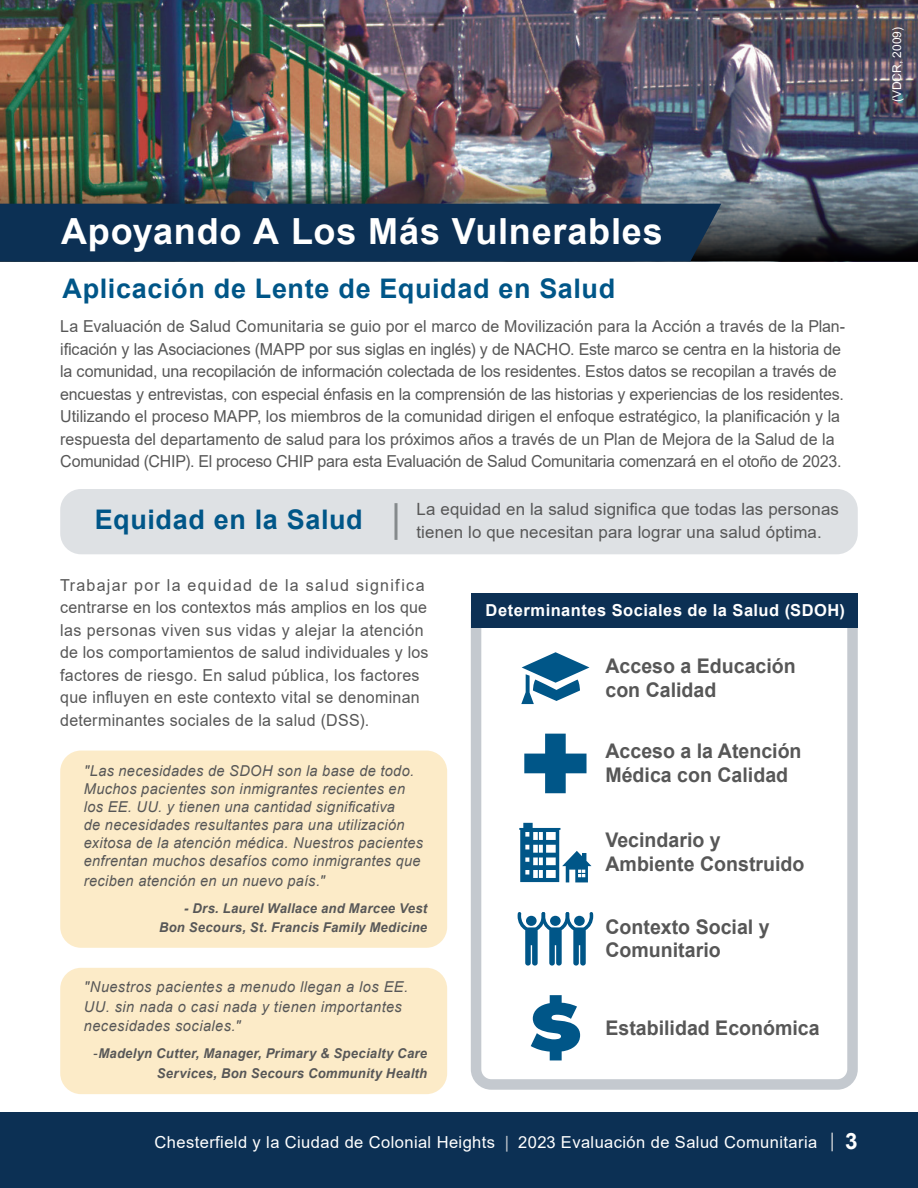
<style>
.page{position:relative;width:918px;height:1188px;background:#fff}
.page>*{position:absolute;margin:0;border:0;box-sizing:border-box;transform-origin:0 0}
.t1{font:700 36px "Arial";letter-spacing:.025em;color:#fff}
.t2{font:700 27px "Arial";letter-spacing:.025em;color:#005688}
.Introduction{font:700 20.1px/23.7px "Arial";color:#575757}
.t3{font:16.8px/22.6px "Arial";letter-spacing:.005em;color:#575757}
.Introduction-2{font:16.5px/22.5px "Arial";color:#575757}
.Introduction-3{font:16.5px/22.5px "Arial";letter-spacing:.02em;color:#575757}
.t4{font:16.5px "Arial";letter-spacing:.025em;color:#fff}
.t5{font:700 16.5px "Arial";letter-spacing:.03em;color:#fff}
.Introduction-4{font:italic 15px/18px "Arial";letter-spacing:.025em;color:#575757}
.Introduction-5{font:italic 700 13.5px/19.5px "Arial";letter-spacing:.02em;color:#575757;text-align:right}
.t6{font:12px "Arial";color:#fff}
.s1{font-weight:400}
.s2{color:#c4c9cf}
.s3{font-size:19.5px;color:#c4c9cf}
.s4{font-weight:700;font-size:22.5px}
</style>
<div class="page">
<div style="left:0;top:1112px;width:918px;height:76px;background:#0c3054"></div>
<div style="left:60px;top:751px;width:387px;height:197px;background:#fcebc8;border-radius:21px"></div>
<div style="left:60px;top:968px;width:387px;height:126px;background:#fcebc8;border-radius:21px"></div>
<div style="left:60px;top:489px;width:798px;height:65px;background:#dee1e4;border-radius:21px"></div>
<svg style="left:394px;top:503px;width:4px;height:37px"></svg>
<img style="left:0;top:0;width:918px;height:161px">
<img style="left:0;top:161px;width:918px;height:101px">
<div style="left:0;top:204px;width:721px;height:58px;background:#0c3054"></div>
<div style="left:471px;top:593px;width:387px;height:497px;border:10px solid #c4c9cf;border-radius:15px"></div>
<div style="left:471px;top:593px;width:387px;height:35px;background:#0c3054"></div>
<svg style="left:521px;top:652px;width:69px;height:52px"></svg>
<svg style="left:524px;top:734px;width:63px;height:59px"></svg>
<svg style="left:519px;top:823px;width:73px;height:59px"></svg>
<svg style="left:518px;top:912px;width:75px;height:54px"></svg>
<svg style="left:531px;top:995px;width:49px;height:65px"></svg>
<p class="t6" style="left:889px;top:102px;width:77px;rotate:-90deg">(VDCR, 2009)</p>
<p class="t1" style="left:61px;top:206px;width:603px">Apoyando A Los Más Vulnerables</p>
<p class="t2" style="left:63px;top:269px;width:554px">Aplicación de Lente de Equidad en Salud</p>
<p class="Introduction-2" style="left:60px;top:315px;width:787px">La Evaluación de Salud Comunitaria se guio por el marco de Movilización para la Acción a través de la Plan&shy;ificación y las Asociaciones (MAPP por sus siglas en inglés) y de NACHO. Este marco se centra en la historia de la comunidad, una recopilación de información colectada de los residentes. Estos datos se recopilan a través de encuestas y entrevistas, con especial énfasis en la comprensión de las historias y experiencias de los residentes.<br>Utilizando el proceso MAPP, los miembros de la comunidad dirigen el enfoque estratégico, la planificación y la respuesta del departamento de salud para los próximos años a través de un Plan de Mejora de la Salud de la Comunidad (CHIP). El proceso CHIP para esta Evaluación de Salud Comunitaria comenzará en el otoño de 2023.</p>
<p class="t2" style="left:95px;top:500px;width:269px">Equidad en la Salud</p>
<p class="t3" style="left:416px;top:498px;width:424px">La equidad en la salud significa que todas las personas tienen lo que necesitan para lograr una salud óptima.</p>
<p class="Introduction-3" style="left:60px;top:574px;width:370px">Trabajar por la equidad de la salud significa centrarse en los contextos más amplios en los que las personas viven sus vidas y alejar la atención de los comportamientos de salud individuales y los factores de riesgo. En salud pública, los factores que influyen en este contexto vital se denominan determinantes sociales de la salud (DSS).</p>
<p class="Introduction-4" style="left:84px;top:762px;width:341px">"Las necesidades de SDOH son la base de todo.<br>Muchos pacientes son inmigrantes recientes en los EE. UU. y tienen una cantidad significativa<br>de necesidades resultantes para una utilización exitosa de la atención médica. Nuestros pacientes enfrentan muchos desafíos como inmigrantes que</p>
<p class="Introduction-4" style="left:84px;top:872px;width:242px">reciben atención en un nuevo país."</p>
<p class="Introduction-5" style="left:159px;top:898px;width:270px">- Drs. Laurel Wallace and Marcee Vest<br>Bon Secours, St. Francis Family Medicine</p>
<p class="Introduction-4" style="left:84px;top:977px;width:326px;line-height:19.5px">"Nuestros pacientes a menudo llegan a los EE.<br>UU. sin nada o casi nada y tienen importantes necesidades sociales."</p>
<p class="Introduction-5" style="left:93px;top:1044px;width:336px"><span class="s1">-</span>Madelyn Cutter, Manager, Primary &amp; Specialty Care<br>Services, Bon Secours Community Health</p>
<p class="t5" style="left:486px;top:598px;width:361px">Determinantes Sociales de la Salud (SDOH)</p>
<p class="Introduction" style="left:605px;top:654px;width:192px">Acceso a Educación con Calidad</p>
<p class="Introduction" style="left:605px;top:739px;width:198px">Acceso a la Atención<br>Médica con Calidad</p>
<p class="Introduction" style="left:605px;top:829px;width:200px">Vecindario y<br>Ambiente Construido</p>
<p class="Introduction" style="left:605px;top:915px;width:166px">Contexto Social y<br>Comunitario</p>
<p class="Introduction" style="left:605px;top:1016px;width:216px">Estabilidad Económica</p>
<p class="t4" style="left:155px;top:1131px;width:705px">Chesterfield y la Ciudad de Colonial Heights <span class="s2">|</span> 2023 Evaluación de Salud Comunitaria <span class="s3">|</span> <span class="s4">3</span></p>
</div>
